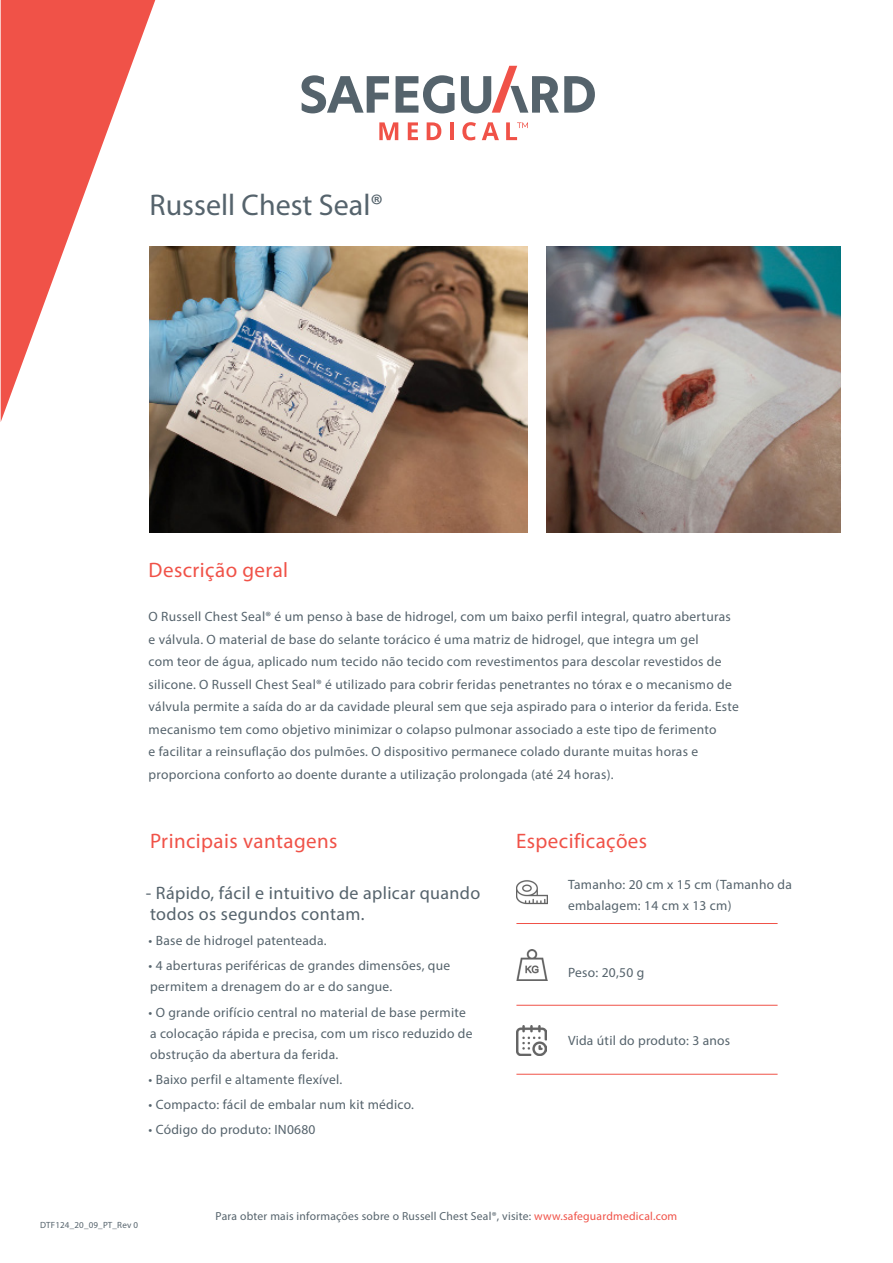
<style>
.page{position:relative;width:893px;height:1263px;background:#fff}
.page>*{position:absolute;margin:0;border:0;box-sizing:border-box;transform-origin:0 0}
.t1{font:30px "Myriad Pro";color:#55636c}
.t2{font:21px "Myriad Pro";letter-spacing:.02em;color:#f05248}
.t3{font:18px/21px "Myriad Pro";letter-spacing:.02em;color:#55636c}
.t4{font:13.5px/22.5px "Myriad Pro";letter-spacing:.02em;color:#55636c}
.t5{font:11.7px "Myriad Pro";letter-spacing:.02em;color:#55636c}
.t6{font:9px "Myriad Pro";letter-spacing:.02em;color:#55636c}
.s1{color:#f05248}
</style>
<div class="page">
<svg style="left:1px;top:0;width:154px;height:422px;fill:#f05248"></svg>
<img style="left:516px;top:880px;width:32px;height:25px">
<img style="left:516px;top:950px;width:31px;height:31px">
<img style="left:517px;top:1025px;width:30px;height:30px">
<hr style="left:516px;top:923px;width:262px;height:1px;background:#f05248">
<hr style="left:516px;top:1005px;width:262px;height:1px;background:#f05248">
<hr style="left:516px;top:1074px;width:262px;height:1px;background:#f05248">
<img style="left:150px;top:246px;width:377px;height:286px">
<img style="left:547px;top:246px;width:294px;height:286px">
<svg style="left:302px;top:75px;width:87px;height:38px"></svg>
<svg style="left:396px;top:75px;width:59px;height:38px"></svg>
<svg style="left:461px;top:66px;width:134px;height:47px"></svg>
<svg style="left:379px;top:122px;width:19px;height:18px"></svg>
<svg style="left:408px;top:122px;width:10px;height:18px"></svg>
<svg style="left:427px;top:122px;width:14px;height:18px"></svg>
<hr style="left:450px;top:122px;width:4px;height:18px;background:#f05248">
<svg style="left:462px;top:122px;width:14px;height:18px"></svg>
<svg style="left:482px;top:122px;width:17px;height:18px"></svg>
<svg style="left:506px;top:122px;width:22px;height:18px"></svg>
<p class="t1" style="left:150px;top:186px;width:235px">Russell Chest Seal®</p>
<p class="t2" style="left:149px;top:557px;width:141px">Descrição geral</p>
<p class="t4" style="left:149px;top:605px;width:592px">O Russell Chest Seal® é um penso à base de hidrogel, com um baixo perfil integral, quatro aberturas e válvula. O material de base do selante torácico é uma matriz de hidrogel, que integra um gel<br>com teor de água, aplicado num tecido não tecido com revestimentos para descolar revestidos de silicone. O Russell Chest Seal® é utilizado para cobrir feridas penetrantes no tórax e o mecanismo de válvula permite a saída do ar da cavidade pleural sem que seja aspirado para o interior da ferida. Este mecanismo tem como objetivo minimizar o colapso pulmonar associado a este tipo de ferimento<br>e facilitar a reinsuflação dos pulmões. O dispositivo permanece colado durante muitas horas e proporciona conforto ao doente durante a utilização prolongada (até 24 horas).</p>
<p class="t2" style="left:150px;top:828px;width:189px">Principais vantagens</p>
<p class="t3" style="left:146px;top:882px;width:336px">- Rápido, fácil e intuitivo de aplicar quando todos os segundos contam.</p>
<p class="t4" style="left:149px;top:929px;width:180px">• Base de hidrogel patenteada.</p>
<p class="t4" style="left:149px;top:955px;width:303px;line-height:21px">• 4 aberturas periféricas de grandes dimensões, que permitem a drenagem do ar e do sangue.</p>
<p class="t4" style="left:149px;top:1001px;width:325px;line-height:21px">• O grande orifício central no material de base permite a colocação rápida e precisa, com um risco reduzido de obstrução da abertura da ferida.</p>
<p class="t4" style="left:149px;top:1068px;width:195px">• Baixo perfil e altamente flexível.</p>
<p class="t4" style="left:149px;top:1093px;width:267px">• Compacto: fácil de embalar num kit médico.</p>
<p class="t4" style="left:149px;top:1118px;width:168px">• Código do produto: IN0680</p>
<p class="t2" style="left:516px;top:828px;width:133px">Especificações</p>
<p class="t4" style="left:568px;top:873px;width:225px;line-height:21px">Tamanho: 20 cm x 15 cm (Tamanho da embalagem: 14 cm x 13 cm)</p>
<p class="t4" style="left:568px;top:961px;width:78px">Peso: 20,50 g</p>
<p class="t4" style="left:568px;top:1029px;width:164px">Vida útil do produto: 3 anos</p>
<p class="t6" style="left:40px;top:1219px;width:100px">DTF124_20_09_PT_Rev 0</p>
<p class="t5" style="left:216px;top:1209px;width:463px">Para obter mais informações sobre o Russell Chest Seal®, visite: <span class="s1">www.safeguardmedical.com</span></p>
</div>
